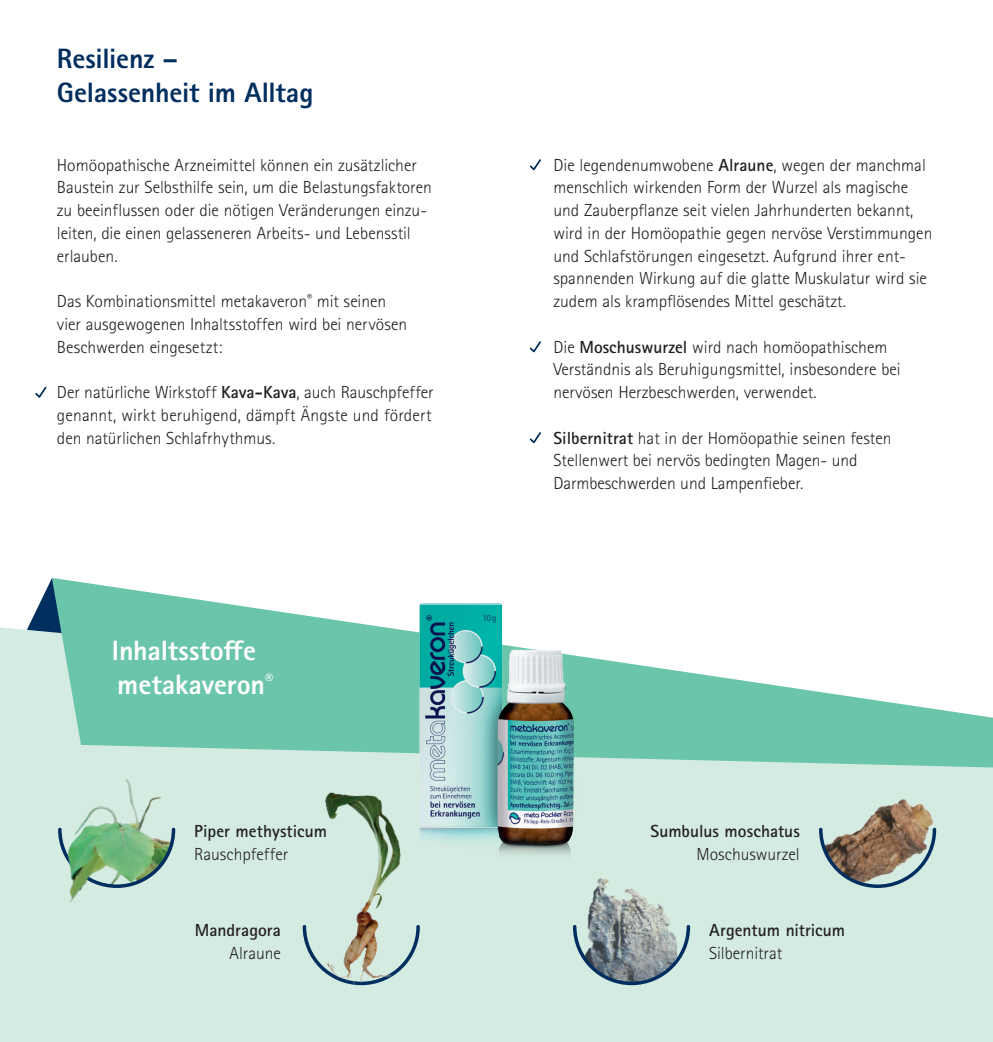
<style>
.page{position:relative;width:993px;height:1042px;background:#fff}
.page>*{position:absolute;margin:0;border:0;box-sizing:border-box;transform-origin:0 0}
.t1{font:800 28px/34.1px "Rotis Sans Serif Std";letter-spacing:-.005em;color:#002e5e}
.t2{font:800 28px/34.1px "Rotis Sans Serif Std";letter-spacing:-.005em;color:#fff}
.t3{font:300 17.5px/22.8px "Rotis Sans Serif Std";color:#231f20}
.t4{font:700 17.5px "Rotis Sans Serif Std";color:#231f20}
.s1{font-weight:700}
</style>
<div class="page">
<svg style="left:28px;top:578px;width:24px;height:49px"></svg>
<div style="left:0;top:627px;width:992px;height:415px;background:#d4ebe2"></div>
<svg style="left:52px;top:578px;width:940px;height:189px;fill:#6ac5aa"></svg>
<img style="left:413px;top:593px;width:166px;height:279px">
<svg style="left:35px;top:386px;width:12px;height:12px"></svg>
<svg style="left:529px;top:159px;width:12px;height:12px"></svg>
<svg style="left:529px;top:341px;width:12px;height:12px"></svg>
<svg style="left:529px;top:432px;width:12px;height:12px"></svg>
<img style="left:580px;top:869px;width:107px;height:54px">
<svg style="left:571px;top:923px;width:120px;height:64px;background:#94a4a8"></svg>
<img style="left:820px;top:771px;width:114px;height:55px">
<svg style="left:817px;top:826px;width:120px;height:64px;background:#99978c"></svg>
<img style="left:146px;top:772px;width:25px;height:54px">
<svg style="left:56px;top:826px;width:121px;height:64px;background:#a4c3b1"></svg>
<img style="left:58px;top:772px;width:88px;height:137px">
<img style="left:273px;top:781px;width:160px;height:213px">
<h1 class="t1" style="left:57px;top:41px;width:258px">Resilienz –<br>Gelassenheit im Alltag</h1>
<p class="t3" style="left:57px;top:154px;width:376px">Homöopathische Arzneimittel können ein zusätzlicher Baustein zur Selbsthilfe sein, um die Belastungsfaktoren zu beeinflussen oder die nötigen Veränderungen einzu&shy;leiten, die einen gelasseneren Arbeits- und Lebensstil erlauben.</p>
<p class="t3" style="left:57px;top:290px;width:352px">Das Kombinationsmittel metakaveron<sup>®</sup> mit seinen vier ausgewogenen Inhaltsstoffen wird bei nervösen<br>Beschwerden eingesetzt:</p>
<p class="t3" style="left:57px;top:381px;width:378px;text-align:justify">Der natürliche Wirkstoff <span class="s1">Kava-Kava</span>, auch Rauschpfeffer genannt, wirkt beruhigend, dämpft Ängste und fördert den natürlichen Schlafrhythmus.</p>
<h1 class="t2" style="left:112px;top:633px;width:163px">Inhaltsstoffe metakaveron<sup>®</sup></h1>
<p class="t4" style="left:194px;top:820px;width:134px">Piper methysticum</p>
<p class="t3" style="left:194px;top:842px;width:96px">Rauschpfeffer</p>
<p class="t4" style="left:195px;top:919px;width:88px">Mandragora</p>
<p class="t3" style="left:229px;top:942px;width:53px">Alraune</p>
<p class="t3" style="left:553px;top:154px;width:380px">Die legendenumwobene <span class="s1">Alraune</span>, wegen der manchmal menschlich wirkenden Form der Wurzel als magische und Zauberpflanze seit vielen Jahrhunderten bekannt, wird in der Homöopathie gegen nervöse Verstimmungen und Schlafstörungen eingesetzt. Aufgrund ihrer ent&shy;spannenden Wirkung auf die glatte Muskulatur wird sie zudem als krampflösendes Mittel geschätzt.</p>
<p class="t3" style="left:553px;top:336px;width:349px">Die <span class="s1">Moschuswurzel</span> wird nach homöopathischem<br>Verständnis als Beruhigungsmittel, insbesondere bei nervösen Herzbeschwerden, verwendet.</p>
<p class="t3" style="left:553px;top:427px;width:339px"><span class="s1">Silbernitrat</span> hat in der Homöopathie seinen festen<br>Stellenwert bei nervös bedingten Magen- und<br>Darmbeschwerden und Lampenfieber.</p>
<p class="t4" style="left:650px;top:820px;width:151px">Sumbulus moschatus</p>
<p class="t3" style="left:696px;top:842px;width:105px">Moschuswurzel</p>
<p class="t4" style="left:709px;top:919px;width:137px">Argentum nitricum</p>
<p class="t3" style="left:709px;top:942px;width:75px">Silbernitrat</p>
</div>
